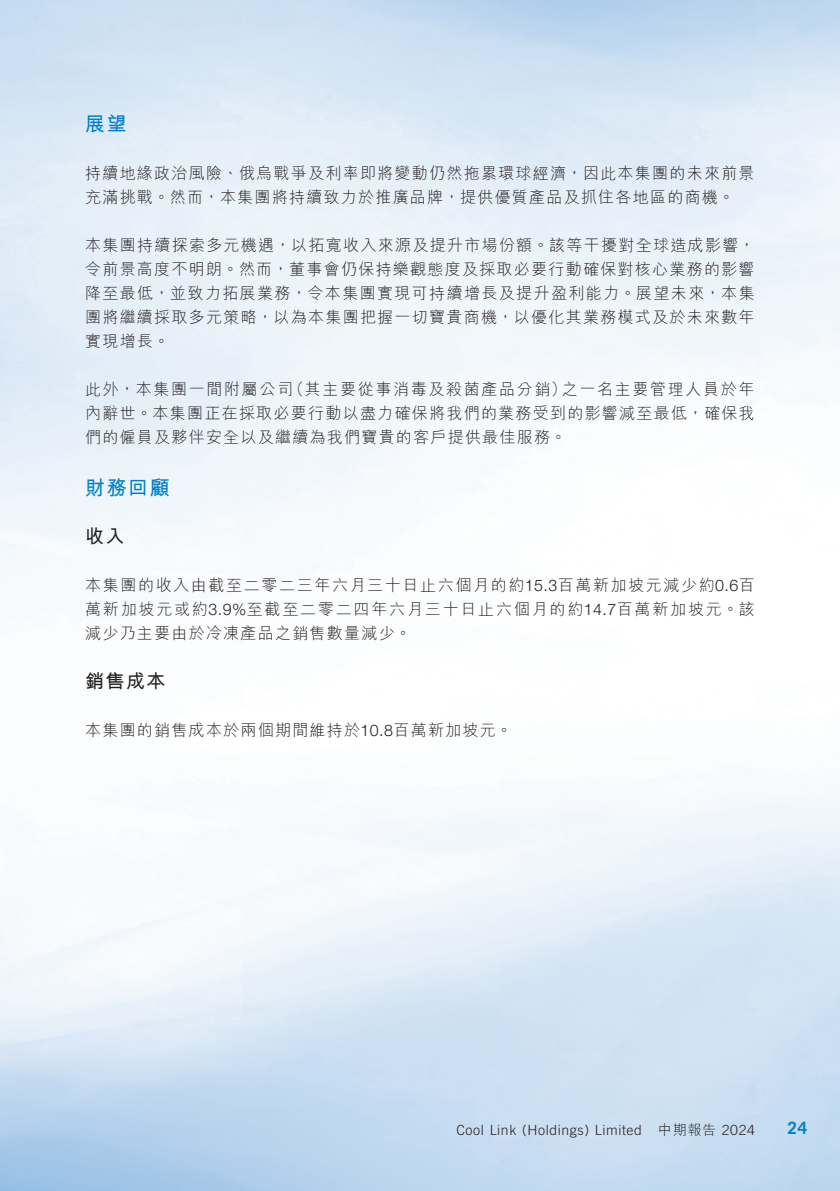
<style>
.page{position:relative;width:840px;height:1191px;background:#fff}
.page>*{position:absolute;margin:0;border:0;box-sizing:border-box;transform-origin:0 0}
.t1{font:700 20px "M Hei HK";letter-spacing:.08em;color:#0082c8}
.t2{font:700 19px "M Hei HK";letter-spacing:.08em;color:#231f20}
.t3{font:700 17px "Trade Gothic LT Std";color:#0082c8}
.t4{font:300 16px/24px "M Hei HK";letter-spacing:.08em;color:#231f20}
.t5{font:300 16px "M Hei HK";letter-spacing:.105em;color:#231f20}
.t6{font:300 14px "Trade Gothic LT Std";letter-spacing:.04em;color:#231f20}
.t7{font:300 14px "M Hei HK";color:#231f20}
.s1{font-family:"Helvetica Neue LT Std"}
.s2{font-family:"Trade Gothic LT Std"}
</style>
<div class="page">
<p class="t1" style="left:85px;top:109px;width:43px">展望</p>
<p class="t4" style="left:85px;top:161px;width:670px">持續地緣政治風險、俄烏戰爭及利率即將變動仍然拖累環球經濟，因此本集團的未來前景充滿挑戰。然而，本集團將持續致力於推廣品牌，提供優質產品及抓住各地區的商機。</p>
<p class="t4" style="left:85px;top:233px;width:670px;text-align:justify">本集團持續探索多元機遇，以拓寬收入來源及提升市場份額。該等干擾對全球造成影響，令前景高度不明朗。然而，董事會仍保持樂觀態度及採取必要行動確保對核心業務的影響降至最低，並致力拓展業務，令本集團實現可持續增長及提升盈利能力。展望未來，本集團將繼續採取多元策略，以為本集團把握一切寶貴商機，以優化其業務模式及於未來數年實現增長。</p>
<p class="t5" style="left:561px;top:381px;width:194px">之一名主要管理人員於年</p>
<p class="t5" style="left:288px;top:381px;width:280px">（其主要從事消毒及殺菌產品分銷）</p>
<p class="t4" style="left:85px;top:377px;width:670px">此外，本集團一間附屬公司<br>內辭世。本集團正在採取必要行動以盡力確保將我們的業務受到的影響減至最低，確保我們的僱員及夥伴安全以及繼續為我們寶貴的客戶提供最佳服務。</p>
<p class="t1" style="left:85px;top:473px;width:86px">財務回顧</p>
<p class="t2" style="left:85px;top:522px;width:41px">收入</p>
<p class="t4" style="left:85px;top:573px;width:670px;text-align:justify">本集團的收入由截至二零二三年六月三十日止六個月的約<span class="s1">15.3</span>百萬新加坡元減少約<span class="s1">0.6</span>百萬新加坡元或約<span class="s1">3.9%</span>至截至二零二四年六月三十日止六個月的約<span class="s1">14.7</span>百萬新加坡元。該減少乃主要由於冷凍產品之銷售數量減少。</p>
<p class="t2" style="left:85px;top:666px;width:82px">銷售成本</p>
<p class="t4" style="left:85px;top:717px;width:428px">本集團的銷售成本於兩個期間維持於<span class="s1">10.8</span>百萬新加坡元。</p>
<p class="t6" style="left:456px;top:1121px;width:187px">Cool Link (Holdings) Limited</p>
<p class="t7" style="left:658px;top:1123px;width:98px">中期報告 <span class="s2">2024</span></p>
<p class="t3" style="left:787px;top:1117px;width:21px">24</p>
</div>
